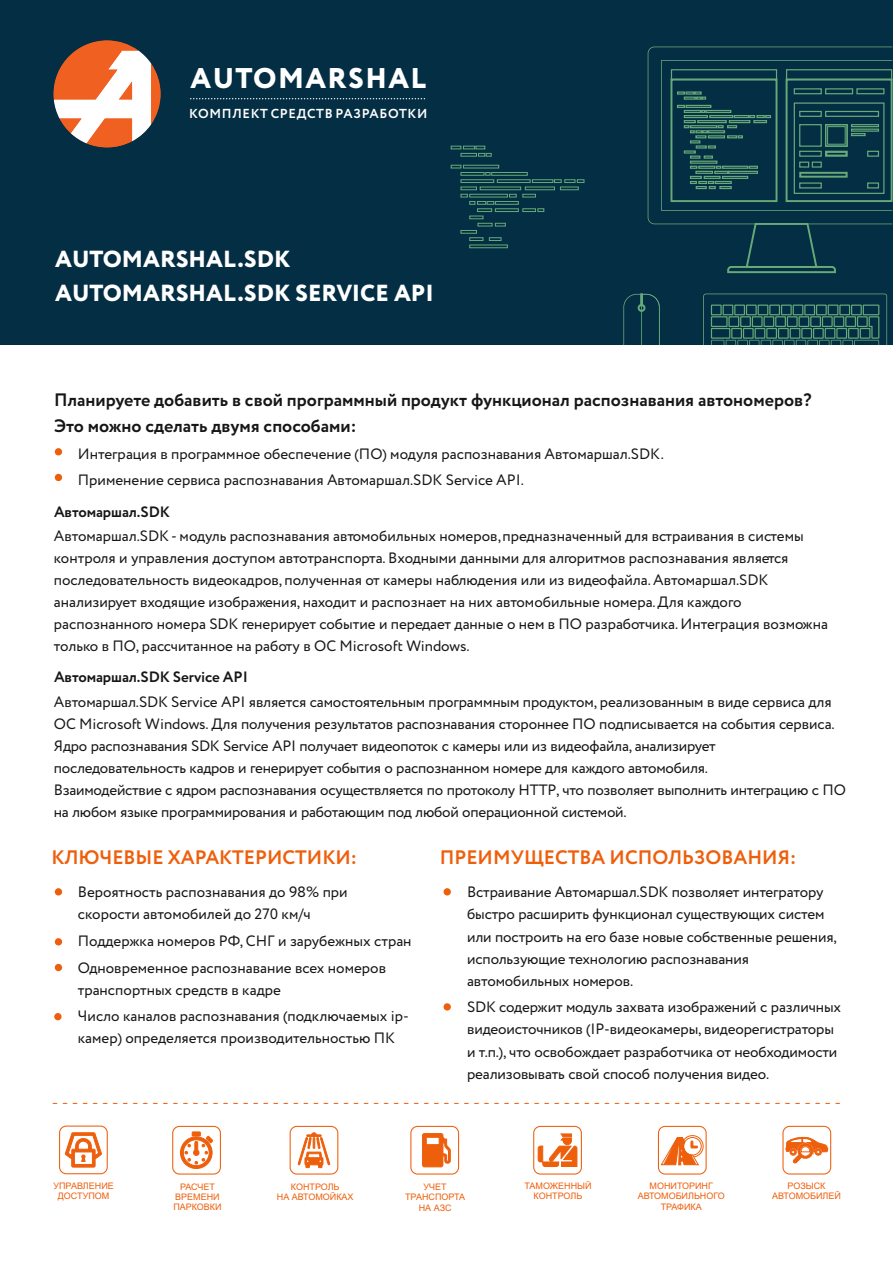
<style>
.page{position:relative;width:893px;height:1263px;background:#fff}
.page>*{position:absolute;margin:0;border:0;box-sizing:border-box;transform-origin:0 0}
.t1{font:800 28.5px "Circe";letter-spacing:.05em;color:#fff}
.t2{font:800 23.25px/34.2px "Circe";color:#fff}
.t3{font:700 19.5px "Circe";color:#ee5f0c}
.t4{font:700 18px/26.5px "Circe";color:#151616}
.t5{font:15px/22px "Circe";letter-spacing:-.005em;color:#151616}
.t6{font:700 15px "Circe";letter-spacing:-.005em;color:#151616}
.t7{font:700 13.05px "Circe";letter-spacing:.055em;color:#fff}
.t8{font:9px/10.1px "Arial";color:#ee5f0c;text-align:center}
</style>
<div class="page">
<div style="left:0;top:0;width:892px;height:345px;background:#042e43"></div>
<div style="left:55px;top:888px;width:7px;height:7px;background:#ee5f0c;border-radius:50%"></div>
<div style="left:55px;top:938px;width:7px;height:7px;background:#ee5f0c;border-radius:50%"></div>
<div style="left:55px;top:964px;width:7px;height:7px;background:#ee5f0c;border-radius:50%"></div>
<div style="left:54px;top:1013px;width:8px;height:7px;background:#ee5f0c;border-radius:50%"></div>
<div style="left:444px;top:888px;width:7px;height:7px;background:#ee5f0c;border-radius:50%"></div>
<div style="left:444px;top:1003px;width:7px;height:7px;background:#ee5f0c;border-radius:50%"></div>
<svg style="left:54px;top:1102px;width:787px;height:73px"></svg>
<svg style="left:648px;top:47px;width:244px;height:227px"></svg>
<div style="left:867px;top:151px;width:12px;height:6px;border:1px solid #67aa79"></div>
<div style="left:825px;top:111px;width:54px;height:6px;border:1px solid #67aa79"></div>
<div style="left:851px;top:124px;width:28px;height:3px;border:1px solid #67aa79"></div>
<div style="left:851px;top:129px;width:28px;height:3px;border:1px solid #67aa79"></div>
<div style="left:851px;top:133px;width:15px;height:3px;border:1px solid #67aa79"></div>
<svg style="left:703px;top:294px;width:184px;height:51px"></svg>
<svg style="left:623px;top:293px;width:37px;height:52px"></svg>
<div style="left:638px;top:304px;width:7px;height:8px;border:2px solid #67aa79;border-radius:50%"></div>
<svg style="left:451px;top:165px;width:10px;height:3px"></svg>
<div style="left:463px;top:165px;width:36px;height:3px;border:1px solid #67aa79"></div>
<div style="left:460px;top:186px;width:17px;height:4px;border:1px solid #67aa79"></div>
<div style="left:460px;top:230px;width:17px;height:4px;border:1px solid #67aa79"></div>
<div style="left:480px;top:186px;width:41px;height:4px;border:1px solid #67aa79"></div>
<div style="left:477px;top:208px;width:15px;height:4px;border:1px solid #67aa79"></div>
<div style="left:477px;top:223px;width:16px;height:4px;border:1px solid #67aa79"></div>
<div style="left:495px;top:208px;width:24px;height:4px;border:1px solid #67aa79"></div>
<div style="left:495px;top:223px;width:11px;height:4px;border:1px solid #67aa79"></div>
<div style="left:489px;top:237px;width:13px;height:4px;border:1px solid #67aa79"></div>
<div style="left:522px;top:208px;width:14px;height:4px;border:1px solid #67aa79"></div>
<svg style="left:537px;top:208px;width:7px;height:4px"></svg>
<div style="left:525px;top:186px;width:30px;height:4px;border:1px solid #67aa79"></div>
<div style="left:560px;top:186px;width:19px;height:4px;border:1px solid #67aa79"></div>
<div style="left:460px;top:172px;width:25px;height:4px;border:1px solid #67aa79"></div>
<div style="left:460px;top:179px;width:34px;height:4px;border:1px solid #67aa79"></div>
<div style="left:469px;top:194px;width:39px;height:4px;border:1px solid #67aa79"></div>
<div style="left:469px;top:244px;width:39px;height:4px;border:1px solid #67aa79"></div>
<div style="left:469px;top:216px;width:14px;height:3px;border:1px solid #67aa79"></div>
<div style="left:469px;top:237px;width:14px;height:4px;border:1px solid #67aa79"></div>
<svg style="left:460px;top:194px;width:34px;height:11px"></svg>
<div style="left:495px;top:201px;width:24px;height:4px;border:1px solid #67aa79"></div>
<svg style="left:509px;top:194px;width:8px;height:4px"></svg>
<div style="left:522px;top:194px;width:14px;height:4px;border:1px solid #67aa79"></div>
<div style="left:497px;top:179px;width:34px;height:4px;border:1px solid #67aa79"></div>
<div style="left:564px;top:179px;width:11px;height:4px;border:1px solid #67aa79"></div>
<div style="left:532px;top:179px;width:21px;height:4px;border:1px solid #67aa79"></div>
<svg style="left:554px;top:179px;width:8px;height:4px"></svg>
<svg style="left:577px;top:179px;width:7px;height:4px"></svg>
<div style="left:491px;top:172px;width:37px;height:4px;border:1px solid #67aa79"></div>
<svg style="left:485px;top:172px;width:6px;height:4px"></svg>
<svg style="left:451px;top:146px;width:41px;height:11px"></svg>
<svg style="left:54px;top:40px;width:107px;height:107px"></svg>
<svg style="left:190px;top:98px;width:236px;height:1px"></svg>
<div style="left:55px;top:448px;width:7px;height:7px;background:#ee5f0c;border-radius:50%"></div>
<div style="left:55px;top:474px;width:7px;height:7px;background:#ee5f0c;border-radius:50%"></div>
<h1 class="t1" style="left:191px;top:59px;width:237px">AUTOMARSHAL</h1>
<p class="t7" style="left:189px;top:105px;width:240px">КОМПЛЕКТ СРЕДСТВ РАЗРАБОТКИ</p>
<h2 class="t2" style="left:55px;top:243px;width:380px">AUTOMARSHAL.SDK<br>AUTOMARSHAL.SDK SERVICE API</h2>
<p class="t4" style="left:54px;top:387px;width:759px">Планируете добавить в свой программный продукт функционал распознавания автономеров?<br>Это можно сделать двумя способами:</p>
<p class="t5" style="left:78px;top:441px;width:587px;line-height:26.5px">Интеграция в программное обеспечение (ПО) модуля распознавания Автомаршал.SDK.<br>Применение сервиса распознавания Автомаршал.SDK Service API.</p>
<p class="t6" style="left:54px;top:501px;width:117px">Автомаршал.SDK</p>
<p class="t5" style="left:54px;top:526px;width:776px">Автомаршал.SDK - модуль распознавания автомобильных номеров, предназначенный для встраивания в системы контроля и управления доступом автотранспорта. Входными данными для алгоритмов распознавания является последовательность видеокадров, полученная от камеры наблюдения или из видеофайла. Автомаршал.SDK анализирует входящие изображения, находит и распознает на них автомобильные номера. Для каждого распознанного номера SDK генерирует событие и передает данные о нем в ПО разработчика. Интеграция возможна только в ПО, рассчитанное на работу в ОС Microsoft Windows.</p>
<p class="t6" style="left:54px;top:666px;width:195px">Автомаршал.SDK Service API</p>
<p class="t5" style="left:54px;top:691px;width:793px">Автомаршал.SDK Service API является самостоятельным программным продуктом, реализованным в виде сервиса для ОС Microsoft Windows. Для получения результатов распознавания стороннее ПО подписывается на события сервиса.<br>Ядро распознавания SDK Service API получает видеопоток с камеры или из видеофайла, анализирует последовательность кадров и генерирует события о распознанном номере для каждого автомобиля.<br>Взаимодействие с ядром распознавания осуществляется по протоколу HTTP, что позволяет выполнить интеграцию с ПО на любом языке программирования и работающим под любой операционной системой.</p>
<h3 class="t3" style="left:51px;top:844px;width:307px">КЛЮЧЕВЫЕ ХАРАКТЕРИСТИКИ:</h3>
<h3 class="t3" style="left:440px;top:844px;width:358px">ПРЕИМУЩЕСТВА ИСПОЛЬЗОВАНИЯ:</h3>
<p class="t5" style="left:78px;top:882px;width:271px">Вероятность распознавания до 98% при скорости автомобилей до 270 км/ч</p>
<p class="t5" style="left:467px;top:882px;width:371px">Встраивание Автомаршал.SDK позволяет интегратору быстро расширить функционал существующих систем или построить на его базе новые собственные решения, использующие технологию распознавания автомобильных номеров.</p>
<p class="t5" style="left:467px;top:997px;width:376px">SDK содержит модуль захвата изображений с различных видеоисточников (IP-видеокамеры, видеорегистраторы и т.п.), что освобождает разработчика от необходимости реализовывать свой способ получения видео.</p>
<p class="t5" style="left:78px;top:928px;width:335px;line-height:26.5px">Поддержка номеров РФ, СНГ и зарубежных стран<br>Одновременное распознавание всех номеров</p>
<p class="t5" style="left:78px;top:979px;width:205px">транспортных средств в кадре</p>
<p class="t5" style="left:78px;top:1006px;width:333px">Число каналов распознавания (подключаемых ip&shy;камер) определяется производительностью ПК</p>
<p class="t8" style="left:53px;top:1182px;width:62px">УПРАВЛЕНИЕ<br>ДОСТУПОМ</p>
<p class="t8" style="left:173px;top:1182px;width:50px">РАСЧЕТ<br>ВРЕМЕНИ<br>ПАРКОВКИ</p>
<p class="t8" style="left:277px;top:1182px;width:78px">КОНТРОЛЬ<br>НА АВТОМОЙКАХ</p>
<p class="t8" style="left:524px;top:1182px;width:69px">ТАМОЖЕННЫЙ<br>КОНТРОЛЬ</p>
<p class="t8" style="left:638px;top:1182px;width:89px">МОНИТОРИНГ<br>АВТОМОБИЛЬНОГО<br>ТРАФИКА</p>
<p class="t8" style="left:772px;top:1182px;width:70px">РОЗЫСК<br>АВТОМОБИЛЕЙ</p>
<p class="t8" style="left:405px;top:1183px;width:62px">УЧЕТ<br>ТРАНСПОРТА<br>НА АЗС</p>
</div>
